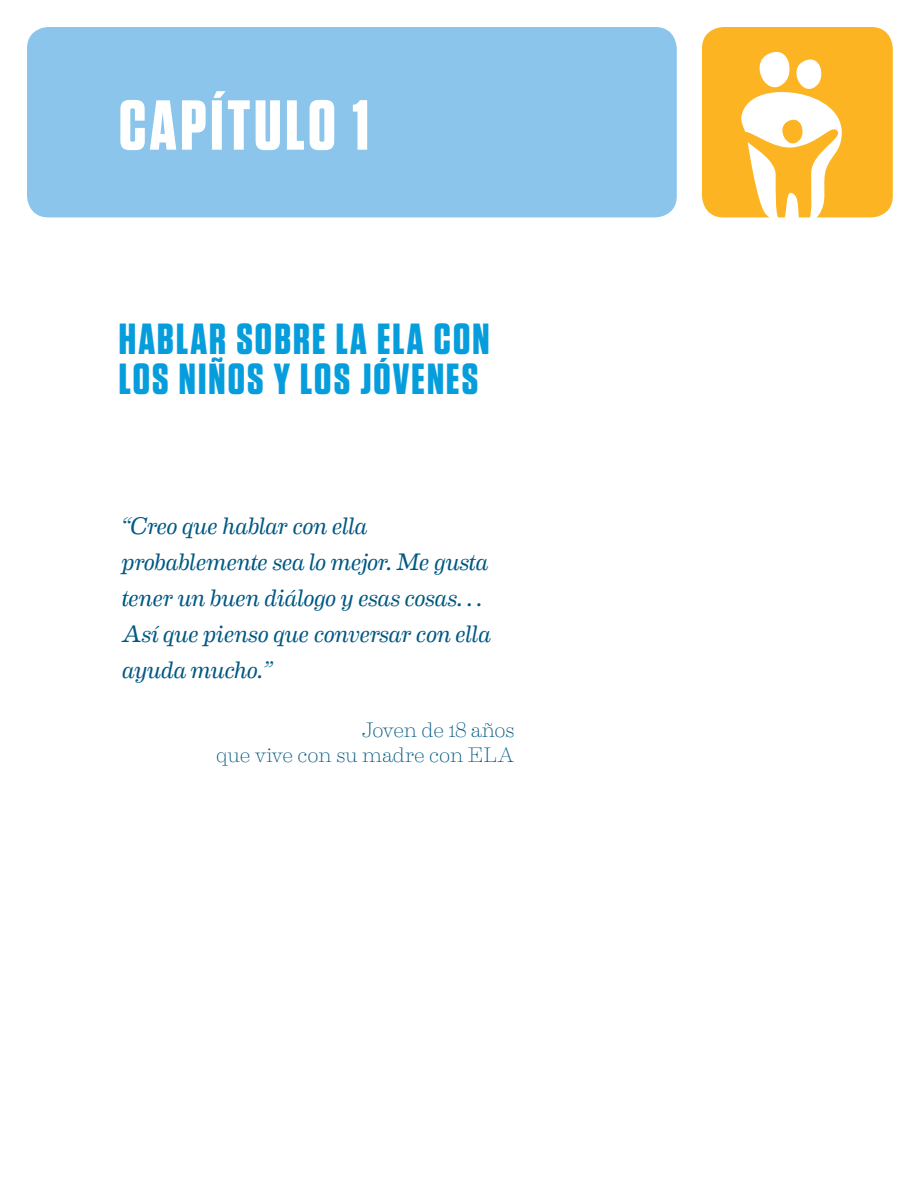
<style>
.page{position:relative;width:918px;height:1188px;background:#fff}
.page>*{position:absolute;margin:0;border:0;box-sizing:border-box;transform-origin:0 0}
.t1{font:700 70.5px "Tungsten";letter-spacing:.05em;color:#fff}
.t2{font:700 43.5px/40.5px "Tungsten";letter-spacing:.05em;color:#069ddc}
.t3{font:italic 24px/36px "Eames Century Modern";letter-spacing:-.015em;color:#005882}
.t4{font:100 21px/24.8px "Eames Century Modern";letter-spacing:-.02em;color:#005882;text-align:right}
</style>
<div class="page">
<div style="left:27px;top:27px;width:650px;height:190px;background:#8bc5eb;border-radius:22px"></div>
<div style="left:702px;top:27px;width:191px;height:190px;background:#fcb423;border-radius:22px"></div>
<svg style="left:741px;top:52px;width:107px;height:166px"></svg>
<h1 class="t1" style="left:119px;top:88px;width:252px">CAPÍTULO 1</h1>
<h2 class="t2" style="left:119px;top:320px;width:372px">HABLAR SOBRE LA ELA CON<br>LOS NIÑOS Y LOS JÓVENES</h2>
<p class="t3" style="left:122px;top:506px;width:371px">“Creo que hablar con ella probablemente sea lo mejor. Me gusta tener un buen diálogo y esas cosas. . .<br>Así que pienso que conversar con ella ayuda mucho.”</p>
<p class="t4" style="left:216px;top:716px;width:300px">Joven de 18 años<br>que vive con su madre con ELA</p>
</div>
